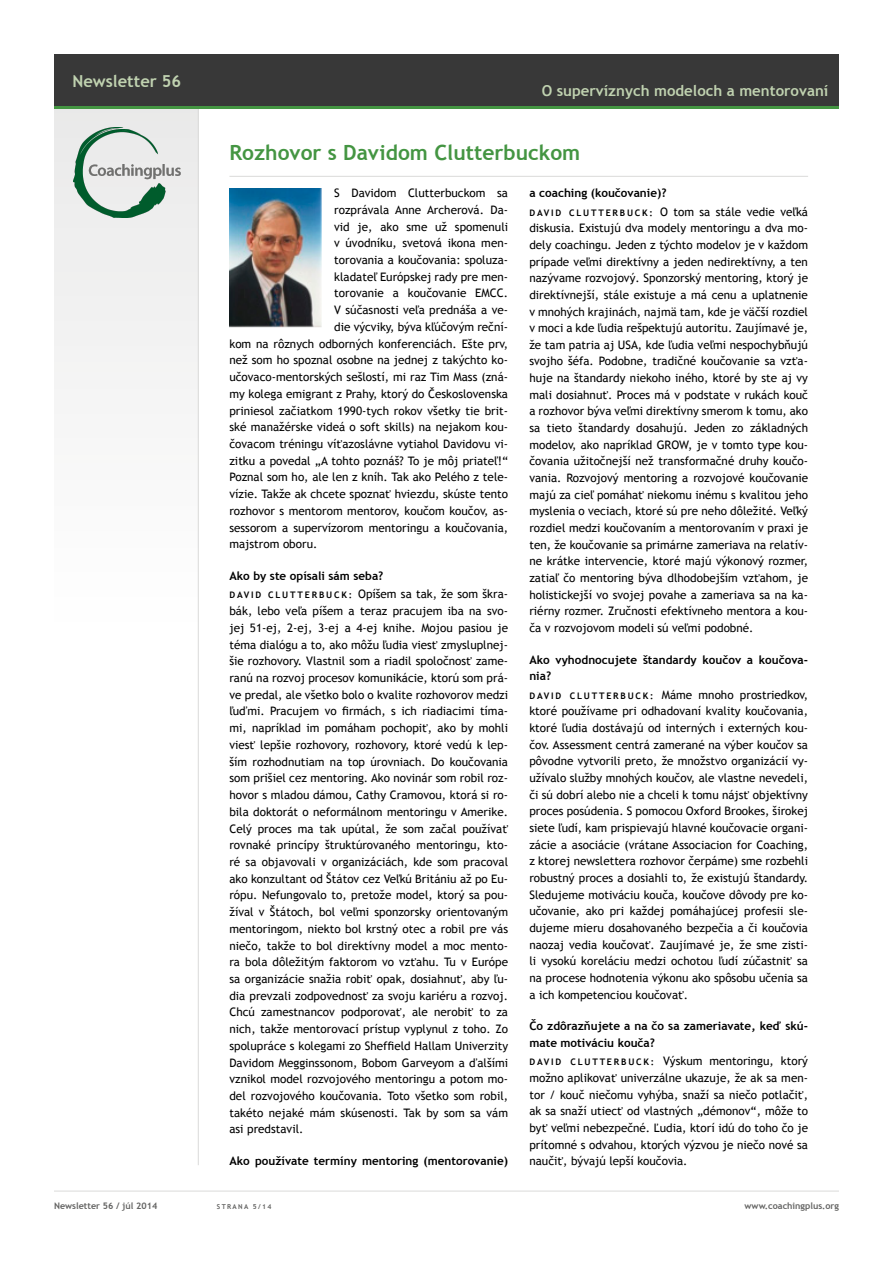
<style>
.page{position:relative;width:893px;height:1263px;background:#fff}
.page>*{position:absolute;margin:0;border:0;box-sizing:border-box;transform-origin:0 0}
.t1{font:700 21px "Trebuchet MS";color:#449542}
.t2{font:700 16.5px "Trebuchet MS";color:#c0d2b0}
.t3{font:700 15px "Trebuchet MS";color:#c0d2b0}
.t4{font:11.7px/16.6px "Trebuchet MS";color:#000;text-align:justify}
.t5{font:700 11.7px/16.6px "Trebuchet MS";color:#000}
.t6{font:700 9px "Trebuchet MS";color:#636362}
.t7{font:700 9px "Trebuchet MS";letter-spacing:.2em;color:#000}
.t8{font:700 6.75px "Trebuchet MS";letter-spacing:.2em;color:#636362}
.s1{font-weight:700;font-size:9px}
</style>
<div class="page">
<div style="left:54px;top:106px;width:145px;height:525px;background:#f5f5f5"></div>
<hr style="left:54px;top:1191px;width:785px;height:1px;background:#dadad9">
<hr style="left:198px;top:108px;width:1px;height:1057px;background:#dadad9">
<div style="left:54px;top:54px;width:785px;height:53px;background:#383838"></div>
<hr style="left:54px;top:106px;width:785px;height:3px;background:#449542">
<img style="left:74px;top:127px;width:106px;height:91px">
<hr style="left:229px;top:176px;width:579px;height:1px;background:#dadad9">
<img style="left:229px;top:189px;width:92px;height:138px">
<h2 class="t2" style="left:72px;top:70px;width:110px">Newsletter 56</h2>
<p class="t3" style="left:542px;top:81px;width:288px">O supervíznych modeloch a mentorovaní</p>
<h1 class="t1" style="left:229px;top:139px;width:352px">Rozhovor s Davidom Clutterbuckom</h1>
<p class="t4" style="left:334px;top:185px;width:175px">S Davidom Clutterbuckom sa</p>
<p class="t4" style="left:334px;top:202px;width:175px">rozprávala Anne Archerová. Da-</p>
<p class="t4" style="left:334px;top:218px;width:175px">vid je, ako sme už spomenuli</p>
<p class="t4" style="left:334px;top:235px;width:175px">v úvodníku, svetová ikona men-</p>
<p class="t4" style="left:334px;top:252px;width:175px">torovania a koučovania: spoluza-</p>
<p class="t4" style="left:334px;top:268px;width:175px">kladateľ Európskej rady pre men-</p>
<p class="t4" style="left:334px;top:285px;width:175px">torovanie a koučovanie EMCC.</p>
<p class="t4" style="left:334px;top:302px;width:175px">V súčasnosti veľa prednáša a ve-</p>
<p class="t4" style="left:334px;top:319px;width:175px">die výcviky, býva kľúčovým reční-</p>
<p class="t4" style="left:229px;top:335px;width:280px">kom na rôznych odborných konferenciách. Ešte prv,</p>
<p class="t4" style="left:229px;top:352px;width:280px">než som ho spoznal osobne na jednej z takýchto ko-</p>
<p class="t4" style="left:229px;top:369px;width:280px">učovaco-mentorských sešlostí, mi raz Tim Mass (zná-</p>
<p class="t4" style="left:229px;top:385px;width:280px">my kolega emigrant z Prahy, ktorý do Československa</p>
<p class="t4" style="left:229px;top:402px;width:280px">priniesol začiatkom 1990-tych rokov všetky tie brit-</p>
<p class="t4" style="left:229px;top:419px;width:280px">ské manažérske videá o soft skills) na nejakom kou-</p>
<p class="t4" style="left:229px;top:436px;width:280px">čovacom tréningu víťazoslávne vytiahol Davidovu vi-</p>
<p class="t4" style="left:229px;top:452px;width:280px">zitku a povedal „A tohto poznáš? To je môj priateľ!“</p>
<p class="t4" style="left:229px;top:469px;width:280px">Poznal som ho, ale len z kníh. Tak ako Pelého z tele-</p>
<p class="t4" style="left:229px;top:486px;width:280px">vízie. Takže ak chcete spoznať hviezdu, skúste tento</p>
<p class="t4" style="left:229px;top:502px;width:280px">rozhovor s mentorom mentorov, koučom koučov, as-</p>
<p class="t4" style="left:229px;top:519px;width:280px">sessorom a supervízorom mentoringu a koučovania,</p>
<p class="t4" style="left:229px;top:536px;width:89px">majstrom oboru.</p>
<p class="t5" style="left:229px;top:567px;width:155px">Ako by ste opísali sám seba?</p>
<p class="t7" style="left:229px;top:590px;width:15px">David</p>
<p class="t5" style="left:529px;top:185px;width:139px">a coaching (koučovanie)?</p>
<p class="t7" style="left:529px;top:207px;width:15px">David</p>
<p class="t4" style="left:529px;top:203px;width:280px;text-indent:40px"><span class="s1">C l u t t e r b u c k :</span> O tom sa stále vedie veľká diskusia. Existujú dva modely mentoringu a dva mo&shy;dely coachingu. Jeden z týchto modelov je v každom prípade veľmi direktívny a jeden nedirektívny, a ten nazývame rozvojový. Sponzorský mentoring, ktorý je direktívnejší, stále existuje a má cenu a uplatnenie v mnohých krajinách, najmä tam, kde je väčší rozdiel v moci a kde ľudia rešpektujú autoritu. Zaujímavé je, že tam patria aj USA, kde ľudia veľmi nespochybňujú svojho šéfa. Podobne, tradičné koučovanie sa vzťa&shy;huje na štandardy niekoho iného, ktoré by ste aj vy mali dosiahnuť. Proces má v podstate v rukách kouč a rozhovor býva veľmi direktívny smerom k tomu, ako sa tieto štandardy dosahujú. Jeden zo základných modelov, ako napríklad GROW, je v tomto type kou&shy;čovania užitočnejší než transformačné druhy koučo&shy;vania. Rozvojový mentoring a rozvojové koučovanie majú za cieľ pomáhať niekomu inému s kvalitou jeho myslenia o veciach, ktoré sú pre neho dôležité. Veľký rozdiel medzi koučovaním a mentorovaním v praxi je ten, že koučovanie sa primárne zameriava na relatív&shy;ne krátke intervencie, ktoré majú výkonový rozmer, zatiaľ čo mentoring býva dlhodobejším vzťahom, je holistickejší vo svojej povahe a zameriava sa na ka&shy;riérny rozmer. Zručnosti efektívneho mentora a kou&shy;ča v rozvojovom modeli sú veľmi podobné.</p>
<p class="t5" style="left:529px;top:651px;width:280px">Ako vyhodnocujete štandardy koučov a koučova&shy;nia?</p>
<p class="t7" style="left:529px;top:690px;width:15px">David</p>
<p class="t4" style="left:229px;top:586px;width:280px;text-indent:39px"><span class="s1">C l u t t e r b u c k :</span> Opíšem sa tak, že som škra&shy;bák, lebo veľa píšem a teraz pracujem iba na svo&shy;jej 51-ej, 2-ej, 3-ej a 4-ej knihe. Mojou pasiou je téma dialógu a to, ako môžu ľudia viesť zmysluplnej&shy;šie rozhovory. Vlastnil som a riadil spoločnosť zame&shy;ranú na rozvoj procesov komunikácie, ktorú som prá&shy;ve predal, ale všetko bolo o kvalite rozhovorov medzi ľuďmi. Pracujem vo firmách, s ich riadiacimi tíma&shy;mi, napríklad im pomáham pochopiť, ako by mohli viesť lepšie rozhovory, rozhovory, ktoré vedú k lep&shy;ším rozhodnutiam na top úrovniach. Do koučovania som prišiel cez mentoring. Ako novinár som robil roz&shy;hovor s mladou dámou, Cathy Cramovou, ktorá si ro&shy;bila doktorát o neformálnom mentoringu v Amerike.<br>Celý proces ma tak upútal, že som začal používať rovnaké princípy štruktúrovaného mentoringu, kto&shy;ré sa objavovali v organizáciách, kde som pracoval ako konzultant od Štátov cez Veľkú Britániu až po Eu&shy;rópu. Nefungovalo to, pretože model, ktorý sa pou&shy;žíval v Štátoch, bol veľmi sponzorsky orientovaným mentoringom, niekto bol krstný otec a robil pre vás niečo, takže to bol direktívny model a moc mento&shy;ra bola dôležitým faktorom vo vzťahu. Tu v Európe sa organizácie snažia robiť opak, dosiahnuť, aby ľu&shy;dia prevzali zodpovednosť za svoju kariéru a rozvoj.<br>Chcú zamestnancov podporovať, ale nerobiť to za nich, takže mentorovací prístup vyplynul z toho. Zo spolupráce s kolegami zo Sheffield Hallam Univerzity Davidom Megginssonom, Bobom Garveyom a ďalšími vznikol model rozvojového mentoringu a potom mo&shy;del rozvojového koučovania. Toto všetko som robil, takéto nejaké mám skúsenosti. Tak by som sa vám asi predstavil.</p>
<p class="t5" style="left:229px;top:1152px;width:280px">Ako používate termíny mentoring (mentorovanie)</p>
<p class="t4" style="left:529px;top:686px;width:280px;text-indent:40px"><span class="s1">C l u t t e r b u c k :</span> Máme mnoho prostriedkov, ktoré používame pri odhadovaní kvality koučovania, ktoré ľudia dostávajú od interných i externých kou&shy;čov. Assessment centrá zamerané na výber koučov sa pôvodne vytvorili preto, že množstvo organizácií vy&shy;užívalo služby mnohých koučov, ale vlastne nevedeli, či sú dobrí alebo nie a chceli k tomu nájsť objektívny proces posúdenia. S pomocou Oxford Brookes, širokej siete ľudí, kam prispievajú hlavné koučovacie organi&shy;zácie a asociácie (vrátane Associacion for Coaching, z ktorej newslettera rozhovor čerpáme) sme rozbehli robustný proces a dosiahli to, že existujú štandardy.<br>Sledujeme motiváciu kouča, koučove dôvody pre ko&shy;učovanie, ako pri každej pomáhajúcej profesii sle&shy;dujeme mieru dosahovaného bezpečia a či koučovia naozaj vedia koučovať. Zaujímavé je, že sme zisti&shy;li vysokú koreláciu medzi ochotou ľudí zúčastniť sa na procese hodnotenia výkonu ako spôsobu učenia sa a ich kompetenciou koučovať.</p>
<p class="t5" style="left:529px;top:1018px;width:280px">Čo zdôrazňujete a na čo sa zameriavate, keď skú&shy;mate motiváciu kouča?</p>
<p class="t7" style="left:529px;top:1056px;width:15px">David</p>
<p class="t4" style="left:529px;top:1053px;width:280px;text-indent:41px"><span class="s1">C l u t t e r b u c k :</span> Výskum mentoringu, ktorý možno aplikovať univerzálne ukazuje, že ak sa men&shy;tor / kouč niečomu vyhýba, snaží sa niečo potlačiť, ak sa snaží utiecť od vlastných „démonov“, môže to byť veľmi nebezpečné. Ľudia, ktorí idú do toho čo je prítomné s odvahou, ktorých výzvou je niečo nové sa naučiť, bývajú lepší koučovia.</p>
<p class="t6" style="left:54px;top:1200px;width:105px">Newsletter 56 / júl 2014</p>
<p class="t8" style="left:217px;top:1202px;width:56px">strana 5/14</p>
<p class="t6" style="left:745px;top:1200px;width:96px">www.coachingplus.org</p>
</div>
